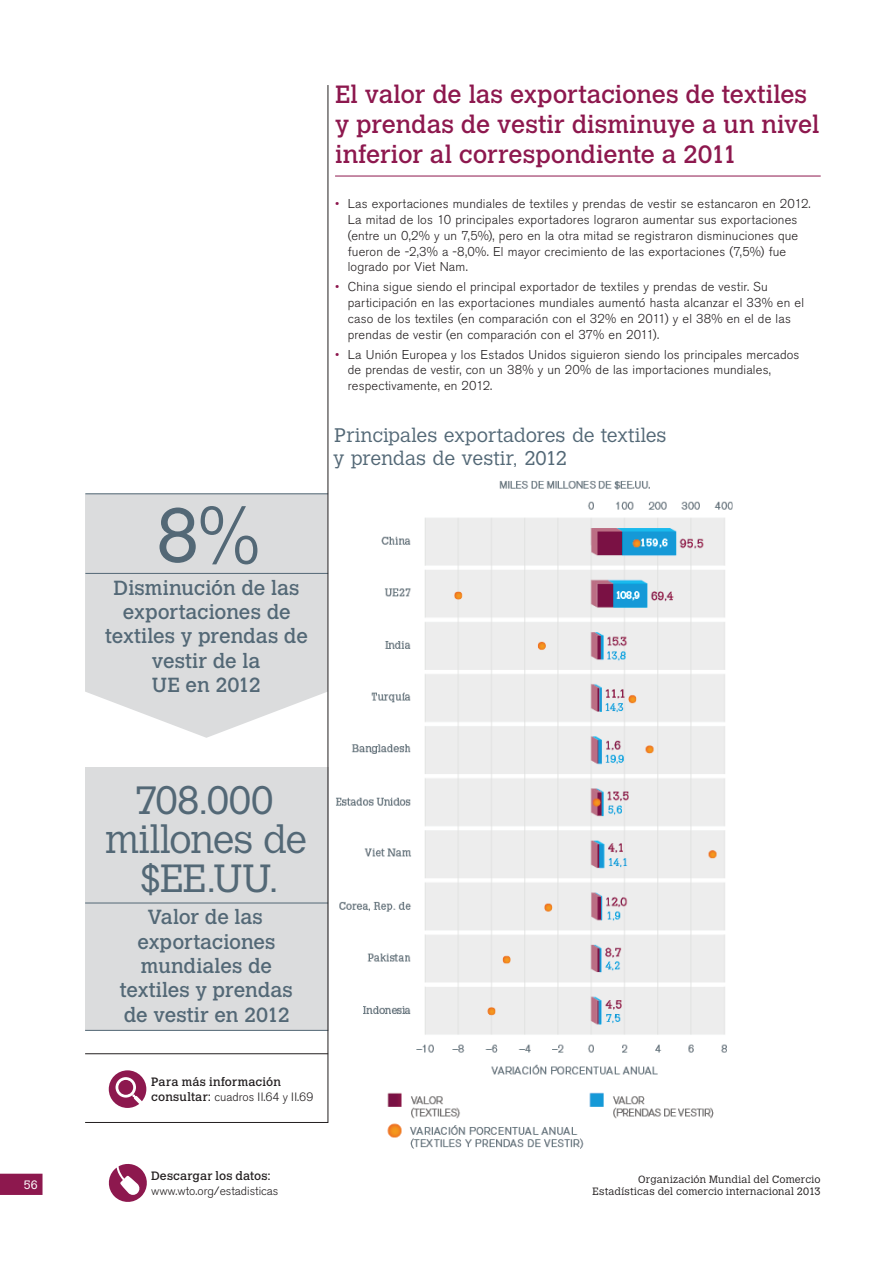
<style>
.page{position:relative;width:893px;height:1263px;background:#fff}
.page>*{position:absolute;margin:0;border:0;box-sizing:border-box;transform-origin:0 0}
.t1{font:300 75px "Calvert MT Std";color:#536876}
.t2{font:300 39px/39px "Calvert MT Std";letter-spacing:-.015em;color:#536876;text-align:center}
.t3{font:24.75px/29.7px "Calvert MT Std";letter-spacing:-.005em;color:#8d184e}
.t4{font:20.25px/24.3px "Calvert MT Std";letter-spacing:-.005em;color:#536876;text-align:center}
.t5{font:300 19.5px/22.5px "Calvert MT Std";color:#536876}
.t6{font:300 12.75px/15.8px "Akzidenz Grotesk BE";letter-spacing:.01em;color:#231f20}
.t7{font:300 12px "Akzidenz Grotesk BE";color:#231f20}
.t8{font:12px "Calvert MT Std";letter-spacing:.015em;color:#231f20}
.t9{font:300 12px "Calvert MT Std";color:#fff}
.t10{font:300 10.5px/12px "Calvert MT Std";letter-spacing:.015em;color:#231f20;text-align:right}
.s1{font-family:"Calvert MT Std";font-weight:400}
</style>
<div class="page">
<hr style="left:335px;top:176px;width:486px;height:1px;background:#8d184e">
<svg style="left:85px;top:85px;width:243px;height:1038px"></svg>
<hr style="left:85px;top:1053px;width:243px;height:1px;background:#231f20">
<img style="left:336px;top:481px;width:397px;height:668px">
<svg style="left:0;top:1174px;width:43px;height:21px"></svg>
<svg style="left:108px;top:1164px;width:39px;height:38px"></svg>
<p class="t9" style="left:24px;top:1180px;width:16px">56</p>
<h3 class="t3" style="left:335px;top:82px;width:486px">El valor de las exportaciones de textiles y prendas de vestir disminuye a un nivel inferior al correspondiente a 2011</h3>
<p class="t6" style="left:348px;top:198px;width:464px">Las exportaciones mundiales de textiles y prendas de vestir se estancaron en 2012.<br>La mitad de los 10 principales exportadores lograron aumentar sus exportaciones (entre un 0,2% y un 7,5%), pero en la otra mitad se registraron disminuciones que fueron de -2,3% a -8,0%. El mayor crecimiento de las exportaciones (7,5%) fue logrado por Viet Nam.</p>
<p class="t6" style="left:348px;top:281px;width:458px">China sigue siendo el principal exportador de textiles y prendas de vestir. Su participación en las exportaciones mundiales aumentó hasta alcanzar el 33% en el caso de los textiles (en comparación con el 32% en 2011) y el 38% en el de las prendas de vestir (en comparación con el 37% en 2011).</p>
<p class="t6" style="left:348px;top:348px;width:453px">La Unión Europea y los Estados Unidos siguieron siendo los principales mercados de prendas de vestir, con un 38% y un 20% de las importaciones mundiales, respectivamente, en 2012.</p>
<h1 class="t1" style="left:156px;top:506px;width:106px">8%</h1>
<h3 class="t4" style="left:105px;top:577px;width:204px">Disminución de las exportaciones de textiles y prendas de vestir de la<br>UE en 2012</h3>
<h3 class="t5" style="left:333px;top:425px;width:335px">Principales exportadores de textiles y prendas de vestir, 2012</h3>
<h2 class="t2" style="left:105px;top:783px;width:203px">708.000 millones de $EE.UU.</h2>
<h3 class="t4" style="left:120px;top:906px;width:175px">Valor de las exportaciones mundiales de textiles y prendas de vestir en 2012</h3>
<p class="t8" style="left:151px;top:1077px;width:131px">Para más información</p>
<p class="t7" style="left:151px;top:1092px;width:164px"><span class="s1">consultar:</span> cuadros II.64 y II.69</p>
<p class="t8" style="left:151px;top:1171px;width:121px">Descargar los datos:</p>
<p class="t7" style="left:151px;top:1186px;width:129px">www.wto.org/estadisticas</p>
<p class="t10" style="left:593px;top:1174px;width:230px">Organización Mundial del Comercio<br>Estadísticas del comercio internacional 2013</p>
</div>
